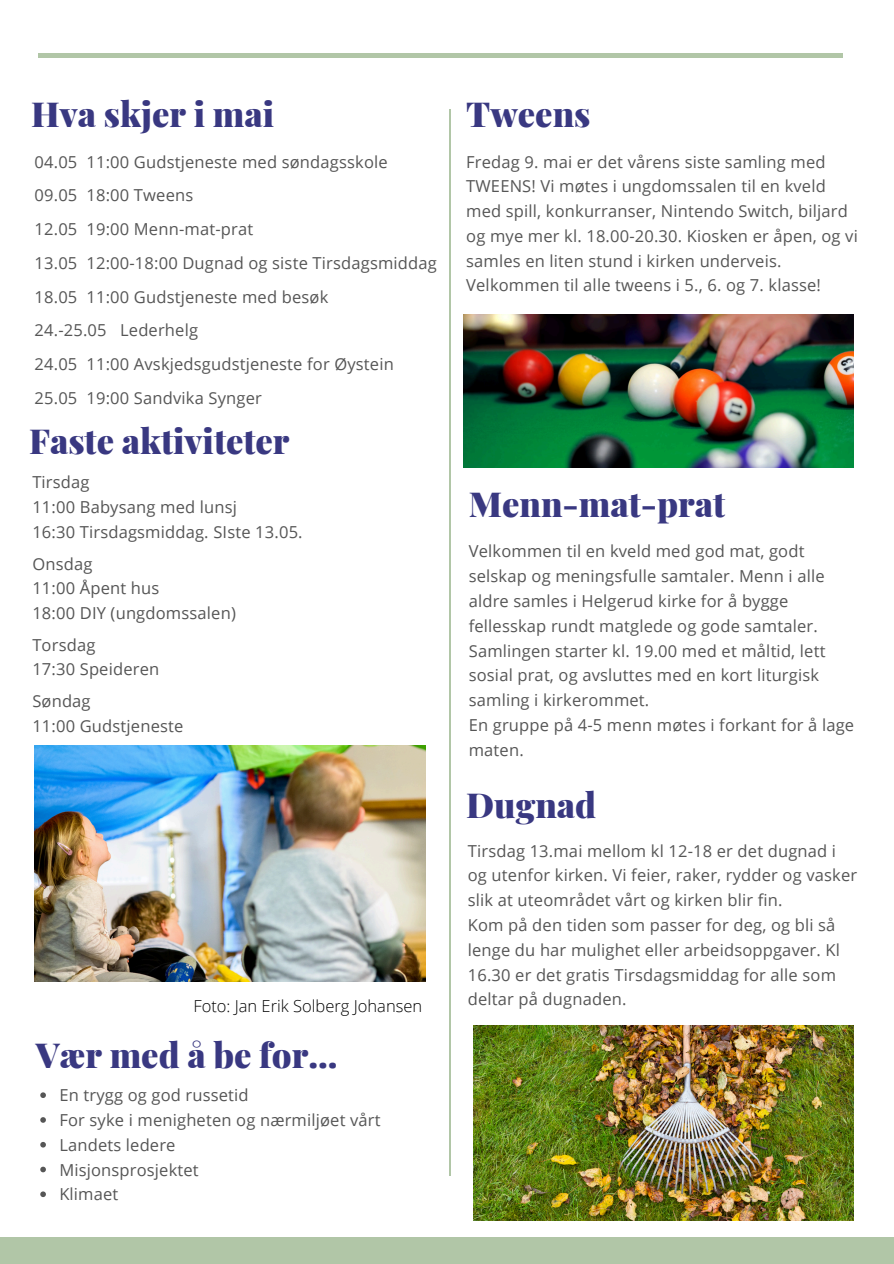
<style>
.page{position:relative;width:894px;height:1264px;background:#fff}
.page>*{position:absolute;margin:0;border:0;box-sizing:border-box;transform-origin:0 0}
.t1{font:900 34.5px "Playfair Display";color:#393881}
.t2{font:16.5px/24.8px "Open Sans";letter-spacing:.01em;color:#565656}
.t3{font:300 16.5px "Open Sans";color:#000}
</style>
<div class="page">
<div style="left:0;top:1236px;width:893px;height:27px;background:#b1c6a7"></div>
<hr style="left:38px;top:53px;width:803px;height:4px;background:#b1c6a7">
<hr style="left:449px;top:110px;width:1px;height:1065px;background:#b1c6a7">
<img style="left:35px;top:745px;width:390px;height:236px">
<img style="left:473px;top:1025px;width:380px;height:195px">
<img style="left:463px;top:314px;width:390px;height:153px">
<svg style="left:40px;top:1092px;width:6px;height:5px"></svg>
<svg style="left:40px;top:1117px;width:6px;height:5px"></svg>
<svg style="left:40px;top:1142px;width:6px;height:5px"></svg>
<svg style="left:40px;top:1166px;width:6px;height:6px"></svg>
<svg style="left:40px;top:1191px;width:6px;height:6px"></svg>
<p class="t1" style="left:31px;top:90px;width:244px">Hva skjer i mai</p>
<p class="t2" style="left:35px;top:149px;width:354px">04.05 11:00 Gudstjeneste med søndagsskole</p>
<p class="t2" style="left:35px;top:183px;width:160px">09.05 18:00 Tweens</p>
<p class="t2" style="left:35px;top:216px;width:220px">12.05 19:00 Menn-mat-prat</p>
<p class="t2" style="left:35px;top:250px;width:403px">13.05 12:00-18:00 Dugnad og siste Tirsdagsmiddag</p>
<p class="t2" style="left:35px;top:284px;width:295px">18.05 11:00 Gudstjeneste med besøk</p>
<p class="t2" style="left:35px;top:318px;width:165px">24.-25.05 Lederhelg</p>
<p class="t2" style="left:35px;top:351px;width:360px">24.05 11:00 Avskjedsgudstjeneste for Øystein</p>
<p class="t2" style="left:35px;top:385px;width:229px">25.05 19:00 Sandvika Synger</p>
<h1 class="t1" style="left:29px;top:416px;width:262px">Faste aktiviteter</h1>
<p class="t2" style="left:32px;top:469px;width:59px">Tirsdag</p>
<p class="t2" style="left:32px;top:494px;width:206px">11:00 Babysang med lunsj</p>
<p class="t2" style="left:32px;top:519px;width:272px">16:30 Tirsdagsmiddag. SIste 13.05.</p>
<p class="t2" style="left:32px;top:550px;width:62px">Onsdag</p>
<p class="t2" style="left:32px;top:575px;width:128px">11:00 Åpent hus</p>
<p class="t2" style="left:32px;top:600px;width:205px">18:00 DIY (ungdomssalen)</p>
<h1 class="t2" style="left:32px;top:631px;width:65px">Torsdag</h1>
<p class="t2" style="left:32px;top:656px;width:128px">17:30 Speideren</p>
<p class="t2" style="left:32px;top:688px;width:60px">Søndag</p>
<p class="t2" style="left:32px;top:713px;width:152px">11:00 Gudstjeneste</p>
<p class="t3" style="left:193px;top:994px;width:230px">Foto: Jan Erik Solberg Johansen</p>
<p class="t1" style="left:36px;top:1030px;width:303px">Vær med å be for...</p>
<h1 class="t2" style="left:59px;top:1082px;width:191px">En trygg og god russetid</h1>
<p class="t2" style="left:59px;top:1107px;width:323px">For syke i menigheten og nærmiljøet vårt</p>
<p class="t2" style="left:59px;top:1132px;width:118px">Landets ledere</p>
<h1 class="t2" style="left:59px;top:1156px;width:141px">Misjonsprosjektet</h1>
<p class="t2" style="left:59px;top:1181px;width:61px">Klimaet</p>
<p class="t1" style="left:466px;top:90px;width:126px">Tweens</p>
<p class="t2" style="left:466px;top:149px;width:393px">Fredag 9. mai er det vårens siste samling med TWEENS! Vi møtes i ungdomssalen til en kveld med spill, konkurranser, Nintendo Switch, biljard og mye mer kl. 18.00-20.30. Kiosken er åpen, og vi samles en liten stund i kirken underveis.<br>Velkommen til alle tweens i 5., 6. og 7. klasse!</p>
<p class="t1" style="left:468px;top:480px;width:258px">Menn-mat-prat</p>
<p class="t2" style="left:468px;top:538px;width:358px">Velkommen til en kveld med god mat, godt selskap og meningsfulle samtaler. Menn i alle aldre samles i Helgerud kirke for å bygge fellesskap rundt matglede og gode samtaler.<br>Samlingen starter kl. 19.00 med et måltid, lett sosial prat, og avsluttes med en kort liturgisk samling i kirkerommet.</p>
<h1 class="t2" style="left:468px;top:712px;width:387px">En gruppe på 4-5 menn møtes i forkant for å lage maten.</h1>
<p class="t1" style="left:466px;top:781px;width:132px">Dugnad</p>
<h1 class="t2" style="left:467px;top:837px;width:391px">Tirsdag 13.mai mellom kl 12-18 er det dugnad i og utenfor kirken. Vi feier, raker, rydder og vasker slik at uteområdet vårt og kirken blir fin.</h1>
<p class="t2" style="left:467px;top:912px;width:373px">Kom på den tiden som passer for deg, og bli så lenge du har mulighet eller arbeidsoppgaver. Kl 16.30 er det gratis Tirsdagsmiddag for alle som deltar på dugnaden.</p>
</div>
